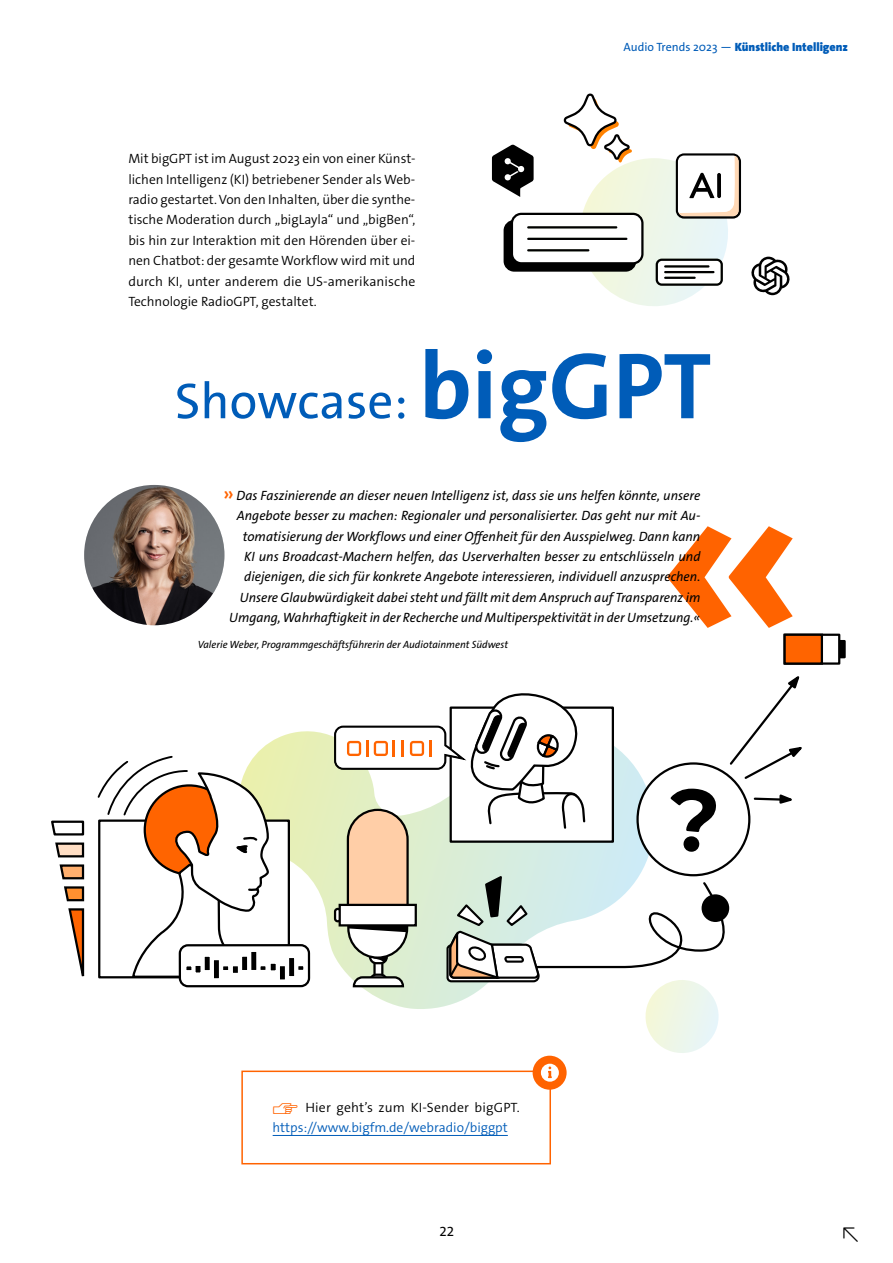
<style>
.page{position:relative;width:893px;height:1263px;background:#fff}
.page>*{position:absolute;margin:0;border:0;box-sizing:border-box;transform-origin:0 0}
.Neu_Überschrift_Seiten{font:50.85px "The Sans Os F";color:#005cb8}
.NEU_Zitat{font:italic 13.5px/20.4px "The Sans Os F";color:#000;text-align:right}
.Fließtext{font:300 13.5px/20.4px "The Sans Os F";color:#000;text-align:justify}
.Fließtext-2{font:300 13.5px/20.4px "The Sans Os F";color:#005cb8}
.t1{font:13.5px "The Sans Os F";color:#000}
.Lebende_Kolumnetitel{font:900 12px "The Sans Os F";color:#005cb8}
.NEU_Autor{font:italic 10.5px "The Sans Os F";color:#000}
.s1{font-weight:400}
.s2{font-weight:700;font-size:94.8px}
.s3{font-weight:600;font-style:normal;font-size:21px;color:#ff6300}
.s4{color:#ff6300}
.s5{color:#000}
</style>
<div class="page">
<svg style="left:238px;top:731px;width:96px;height:257px"></svg>
<svg style="left:668px;top:526px;width:125px;height:102px"></svg>
<img style="left:84px;top:485px;width:140px;height:140px;border-radius:70px">
<hr style="left:273px;top:1135px;width:235px;height:1px;background:#005cb8">
<div style="left:241px;top:1070px;width:310px;height:94px;border:2px solid #ff6300"></div>
<div style="left:533px;top:1056px;width:34px;height:34px;background:#ff6300;border-radius:50%"></div>
<svg style="left:541px;top:1064px;width:18px;height:18px"></svg>
<div style="left:99px;top:821px;width:190px;height:156px;background:#fff"></div>
<div style="left:180px;top:945px;width:129px;height:41px;background:#fff;border-radius:8px"></div>
<div style="left:179px;top:944px;width:131px;height:43px;border:2px solid #000;border-radius:8px"></div>
<div style="left:288px;top:957px;width:7px;height:20px;background:#000"></div>
<div style="left:287px;top:956px;width:9px;height:22px;border:2px solid #fff"></div>
<div style="left:279px;top:965px;width:7px;height:15px;background:#000"></div>
<div style="left:278px;top:964px;width:9px;height:18px;border:2px solid #fff"></div>
<div style="left:270px;top:963px;width:7px;height:8px;background:#000"></div>
<div style="left:268px;top:961px;width:10px;height:11px;border:2px solid #fff"></div>
<div style="left:297px;top:965px;width:7px;height:6px;background:#000"></div>
<div style="left:296px;top:964px;width:10px;height:8px;border:2px solid #fff"></div>
<svg style="left:97px;top:754px;width:176px;height:225px"></svg>
<div style="left:505px;top:221px;width:130px;height:50px;background:#000;border-radius:9px"></div>
<div style="left:504px;top:220px;width:132px;height:52px;border:2px solid #000;border-radius:9px"></div>
<div style="left:512px;top:214px;width:130px;height:49px;background:#fff;border-radius:9px"></div>
<div style="left:511px;top:213px;width:132px;height:51px;border:2px solid #000;border-radius:9px"></div>
<hr style="left:528px;top:249px;width:60px;height:2px;background:#000">
<hr style="left:528px;top:238px;width:98px;height:2px;background:#000">
<hr style="left:528px;top:226px;width:88px;height:2px;background:#000">
<svg style="left:492px;top:145px;width:42px;height:52px"></svg>
<svg style="left:751px;top:257px;width:39px;height:38px"></svg>
<svg style="left:547px;top:94px;width:194px;height:212px"></svg>
<svg style="left:51px;top:820px;width:34px;height:157px"></svg>
<div style="left:814px;top:641px;width:31px;height:16px;background:#000"></div>
<div style="left:813px;top:640px;width:33px;height:18px;border:2px solid #000"></div>
<div style="left:785px;top:635px;width:54px;height:28px;background:#fff"></div>
<div style="left:783px;top:634px;width:57px;height:31px;border:2px solid #000"></div>
<div style="left:785px;top:635px;width:37px;height:28px;background:#ff6400"></div>
<div style="left:783px;top:634px;width:40px;height:31px;border:2px solid #000"></div>
<svg style="left:334px;top:676px;width:468px;height:377px"></svg>
<p class="Fließtext" style="left:128px;top:149px;width:289px">Mit bigGPT ist im August 2023 ein von einer Künst&shy;lichen Intelligenz (KI) betriebener Sender als Web&shy;radio gestartet. Von den Inhalten, über die synthe&shy;tische Moderation durch „bigLayla“ und „bigBen“, bis hin zur Interaktion mit den Hörenden über ei&shy;nen Chatbot: der gesamte Workflow wird mit und durch KI, unter anderem die US-amerikanische Technologie RadioGPT, gestaltet.</p>
<p class="Lebende_Kolumnetitel" style="left:623px;top:39px;width:226px"><span class="s1">Audio Trends 2023 —</span> Künstliche Intelligenz</p>
<p class="Neu_Überschrift_Seiten" style="left:175px;top:368px;width:538px">Showcase: <span class="s2">bigGPT</span></p>
<p class="NEU_Zitat" style="left:223px;top:485px;width:479px"><span class="s3">»</span> Das Faszinierende an dieser neuen Intelligenz ist, dass sie uns helfen könnte, unsere Angebote besser zu machen: Regionaler und personalisierter. Das geht nur mit Au&shy;tomatisierung der Workflows und einer Offenheit für den Ausspielweg. Dann kann<br>KI uns Broadcast-Machern helfen, das Userverhalten besser zu entschlüsseln und diejenigen, die sich für konkrete Angebote interessieren, individuell anzusprechen.<br>Unsere Glaubwürdigkeit dabei steht und fällt mit dem Anspruch auf Transparenz im Umgang, Wahrhaftigkeit in der Recherche und Multiperspektivität in der Umsetzung.«</p>
<p class="NEU_Autor" style="left:198px;top:637px;width:312px">Valerie Weber, Programmgeschäftsführerin der Audiotainment Südwest</p>
<p class="Fließtext-2" style="left:273px;top:1097px;width:249px"><span class="s4">☞</span> <span class="s5">Hier geht’s zum KI-Sender bigGPT. </span>https://www.bigfm.de/webradio/biggpt</p>
<p class="t1" style="left:439px;top:1223px;width:16px">22</p>
</div>
